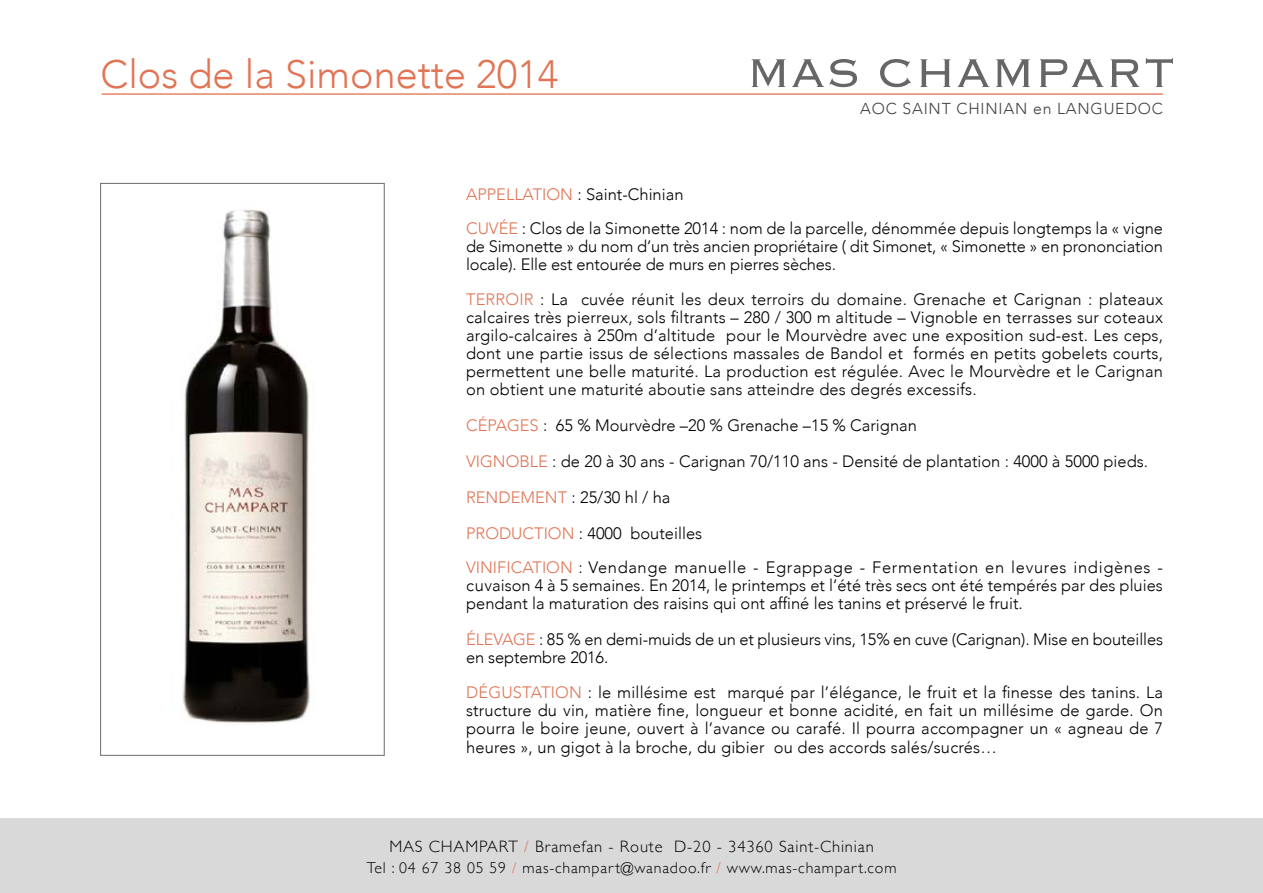
<style>
.page{position:relative;width:1263px;height:893px;background:#fff}
.page>*{position:absolute;margin:0;border:0;box-sizing:border-box;transform-origin:0 0}
.t1{font:300 52.65px "Copperplate";color:#666}
.t2{font:300 39.45px "Avenir";color:#e07454}
.t3{font:300 16.5px/18px "Avenir";color:#000}
.t4{font:300 16.5px "Gill Sans";letter-spacing:.05em;color:#000}
.t5{font:300 15.75px "Gill Sans";letter-spacing:.05em;color:#000}
.t6{font:300 15.75px "Avenir";letter-spacing:.05em;color:#424242}
.s1{color:#e07454}
</style>
<div class="page">
<hr style="left:102px;top:93px;width:1061px;height:2px;background:#e07454">
<img style="left:182px;top:210px;width:128px;height:514px">
<div style="left:100px;top:183px;width:284px;height:572px;border:1px solid #6b6c6e"></div>
<div style="left:0;top:818px;width:1263px;height:75px;background:#d9d9d9"></div>
<h2 class="t2" style="left:101px;top:51px;width:459px">Clos de la Simonette 2014</h2>
<h1 class="t1" style="left:746px;top:39px;width:430px">MAS CHAMPART</h1>
<p class="t6" style="left:860px;top:100px;width:304px">AOC SAINT CHINIAN en LANGUEDOC</p>
<p class="t3" style="left:466px;top:177px;width:698px;line-height:34.5px"><span class="s1">APPELLATION</span> : Saint-Chinian<br><span class="s1">CUVÉE</span> : Clos de la Simonette 2014 : nom de la parcelle, dénommée depuis longtemps la « vigne</p>
<p class="t3" style="left:466px;top:238px;width:698px">de Simonette » du nom d’un très ancien propriétaire ( dit Simonet, « Simonette » en prononciation locale). Elle est entourée de murs en pierres sèches.</p>
<p class="t3" style="left:466px;top:290px;width:698px;text-align:justify"><span class="s1">TERROIR</span> : La cuvée réunit les deux terroirs du domaine. Grenache et Carignan : plateaux calcaires très pierreux, sols filtrants – 280 / 300 m altitude – Vignoble en terrasses sur coteaux argilo-calcaires à 250m d’altitude pour le Mourvèdre avec une exposition sud-est. Les ceps, dont une partie issus de sélections massales de Bandol et formés en petits gobelets courts, permettent une belle maturité. La production est régulée. Avec le Mourvèdre et le Carignan on obtient une maturité aboutie sans atteindre des degrés excessifs.</p>
<p class="t3" style="left:466px;top:407px;width:683px;line-height:36px"><span class="s1">CÉPAGES</span> : 65 % Mourvèdre –20 % Grenache –15 % Carignan<br><span class="s1">VIGNOBLE</span> : de 20 à 30 ans - Carignan 70/110 ans - Densité de plantation : 4000 à 5000 pieds.<br><span class="s1">RENDEMENT</span> : 25/30 hl / ha<br><span class="s1">PRODUCTION</span> : 4000 bouteilles</p>
<p class="t3" style="left:466px;top:559px;width:698px;text-align:justify"><span class="s1">VINIFICATION</span> : Vendange manuelle - Egrappage - Fermentation en levures indigènes - cuvaison 4 à 5 semaines. En 2014, le printemps et l’été très secs ont été tempérés par des pluies pendant la maturation des raisins qui ont affiné les tanins et préservé le fruit.</p>
<p class="t3" style="left:466px;top:631px;width:698px"><span class="s1">ÉLEVAGE</span> : 85 % en demi-muids de un et plusieurs vins, 15% en cuve (Carignan). Mise en bouteilles en septembre 2016.</p>
<p class="t3" style="left:466px;top:683px;width:698px;text-align:justify"><span class="s1">DÉGUSTATION</span> : le millésime est marqué par l’élégance, le fruit et la finesse des tanins. La structure du vin, matière fine, longueur et bonne acidité, en fait un millésime de garde. On pourra le boire jeune, ouvert à l’avance ou carafé. Il pourra accompagner un « agneau de 7</p>
<p class="t3" style="left:466px;top:739px;width:532px">heures », un gigot à la broche, du gibier ou des accords salés/sucrés…</p>
<p class="t4" style="left:389px;top:833px;width:486px">MAS CHAMPART <span class="s1">/</span> Bramefan - Route D-20 - 34360 Saint-Chinian</p>
<p class="t5" style="left:367px;top:855px;width:531px">Tel : 04 67 38 05 59 <span class="s1">/</span> mas-champart@wanadoo.fr <span class="s1">/</span> www.mas-champart.com</p>
</div>
